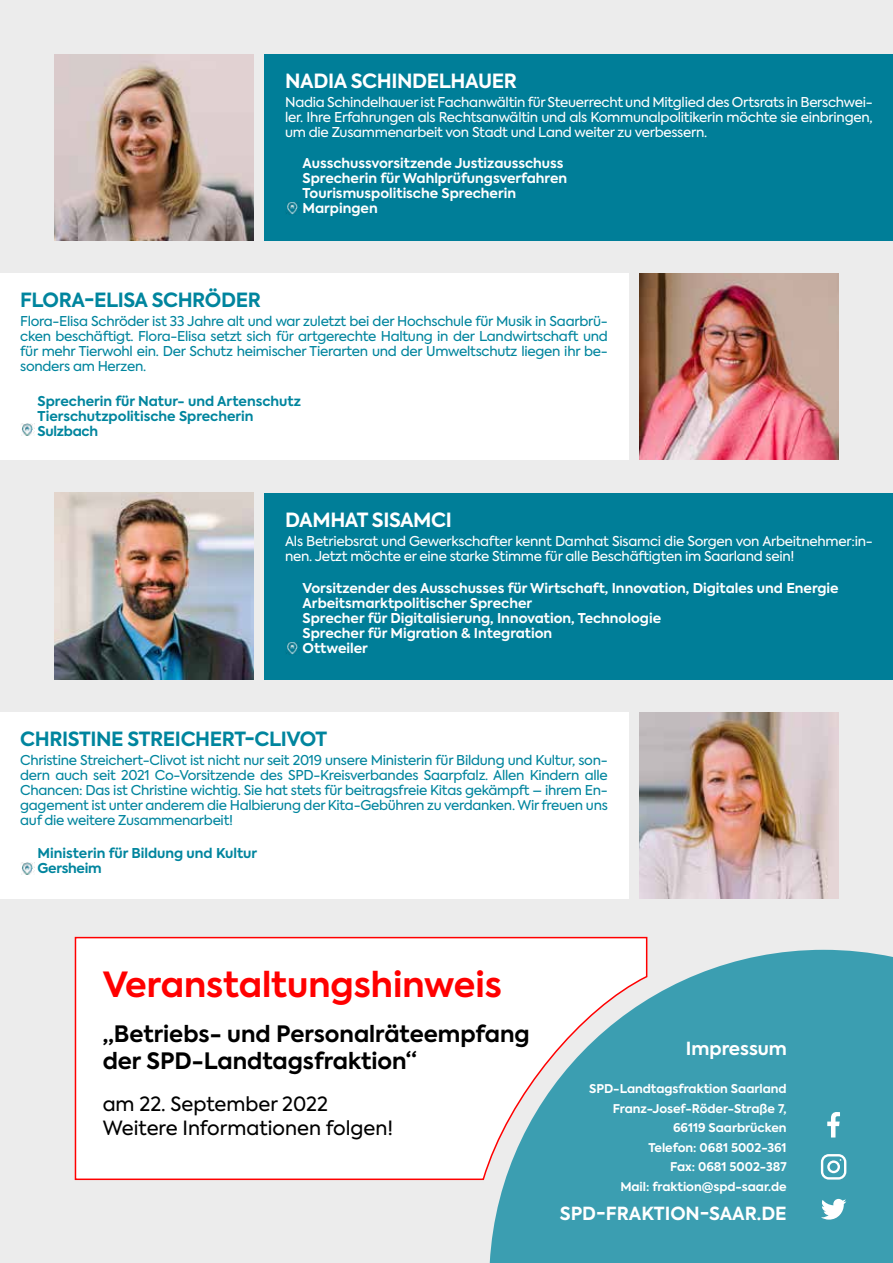
<style>
.page{position:relative;width:893px;height:1263px;background:#ececec}
.page>*{position:absolute;margin:0;border:0;box-sizing:border-box;transform-origin:0 0}
.t1{font:700 34.5px "Axiforma";color:#f00}
.t2{font:700 22.5px/27px "Axiforma";color:#000}
.t3{font:19.5px/24px "Axiforma";color:#000}
.t4{font:700 19.5px "Axiforma";letter-spacing:-.02em;color:#00859e}
.t5{font:700 19.5px "Axiforma";letter-spacing:-.02em;color:#fff}
.t6{font:700 18px "Axiforma";color:#fff}
.t7{font:13.5px/15px "Axiforma";letter-spacing:-.02em;color:#00859e;text-align:justify}
.t8{font:13.5px/15px "Axiforma";letter-spacing:-.02em;color:#fff;text-align:justify}
.t9{font:700 13.5px/15px "Axiforma";color:#fff}
.t10{font:700 13.5px/15px "Axiforma";color:#00859e}
.t11{font:700 12px/19.5px "Axiforma";color:#fff;text-align:right}
</style>
<div class="page">
<div style="left:490px;top:950px;width:403px;height:313px;background:#3b9eb1"></div>
<svg style="left:74px;top:936px;width:575px;height:245px;background:#e7eff1"></svg>
<svg style="left:827px;top:1112px;width:13px;height:25px"></svg>
<svg style="left:821px;top:1154px;width:25px;height:25px"></svg>
<svg style="left:821px;top:1199px;width:25px;height:20px"></svg>
<div style="left:265px;top:54px;width:628px;height:186px;background:#007e98"></div>
<div style="left:0;top:273px;width:628px;height:187px;background:#fff"></div>
<div style="left:265px;top:493px;width:628px;height:186px;background:#007e98"></div>
<div style="left:0;top:712px;width:628px;height:187px;background:#fff"></div>
<img style="left:54px;top:54px;width:199px;height:186px">
<img style="left:640px;top:273px;width:199px;height:187px">
<img style="left:54px;top:493px;width:199px;height:186px">
<img style="left:640px;top:712px;width:199px;height:187px">
<img style="left:286px;top:202px;width:12px;height:12px">
<img style="left:21px;top:424px;width:13px;height:12px">
<img style="left:286px;top:642px;width:12px;height:12px">
<img style="left:21px;top:863px;width:13px;height:12px">
<h3 class="t5" style="left:285px;top:68px;width:233px">NADIA SCHINDELHAUER</h3>
<p class="t8" style="left:285px;top:95px;width:589px">Nadia Schindelhauer ist Fachanwältin für Steuerrecht und Mitglied des Ortsrats in Berschwei&shy;ler. Ihre Erfahrungen als Rechtsanwältin und als Kommunalpolitikerin möchte sie einbringen, um die Zusammenarbeit von Stadt und Land weiter zu verbessern.</p>
<h3 class="t4" style="left:20px;top:287px;width:242px">FLORA-ELISA SCHRÖDER</h3>
<p class="t9" style="left:303px;top:156px;width:266px">Ausschussvorsitzende Justizausschuss<br>Sprecherin für Wahlprüfungsverfahren<br>Tourismuspolitische Sprecherin<br>Marpingen</p>
<p class="t7" style="left:20px;top:314px;width:589px">Flora-Elisa Schröder ist 33 Jahre alt und war zuletzt bei der Hochschule für Musik in Saarbrü&shy;cken beschäftigt. Flora-Elisa setzt sich für artgerechte Haltung in der Landwirtschaft und für mehr Tierwohl ein. Der Schutz heimischer Tierarten und der Umweltschutz liegen ihr be&shy;sonders am Herzen.</p>
<p class="t10" style="left:38px;top:393px;width:265px">Sprecherin für Natur- und Artenschutz<br>Tierschutzpolitische Sprecherin<br>Sulzbach</p>
<h3 class="t5" style="left:285px;top:506px;width:168px">DAMHAT SISAMCI</h3>
<p class="t8" style="left:285px;top:534px;width:589px">Als Betriebsrat und Gewerkschafter kennt Damhat Sisamci die Sorgen von Arbeitnehmer:in&shy;nen. Jetzt möchte er eine starke Stimme für alle Beschäftigten im Saarland sein!</p>
<p class="t9" style="left:303px;top:581px;width:538px">Vorsitzender des Ausschusses für Wirtschaft, Innovation, Digitales und Energie Arbeitsmarktpolitischer Sprecher<br>Sprecher für Digitalisierung, Innovation, Technologie<br>Sprecher für Migration &amp; Integration<br>Ottweiler</p>
<h3 class="t4" style="left:20px;top:726px;width:308px">CHRISTINE STREICHERT-CLIVOT</h3>
<p class="t7" style="left:20px;top:753px;width:589px">Christine Streichert-Clivot ist nicht nur seit 2019 unsere Ministerin für Bildung und Kultur, son&shy;dern auch seit 2021 Co-Vorsitzende des SPD-Kreisverbandes Saarpfalz. Allen Kindern alle Chancen: Das ist Christine wichtig. Sie hat stets für beitragsfreie Kitas gekämpft – ihrem En&shy;gagement ist unter anderem die Halbierung der Kita-Gebühren zu verdanken. Wir freuen uns auf die weitere Zusammenarbeit!</p>
<p class="t10" style="left:38px;top:846px;width:221px">Ministerin für Bildung und Kultur<br>Gersheim</p>
<h1 class="t1" style="left:103px;top:960px;width:401px">Veranstaltungshinweis</h1>
<h2 class="t2" style="left:103px;top:1020px;width:429px">„Betriebs- und Personalräteempfang der SPD-Landtagsfraktion“</h2>
<h3 class="t3" style="left:103px;top:1092px;width:292px">am 22. September 2022<br>Weitere Informationen folgen!</h3>
<h3 class="t6" style="left:686px;top:1036px;width:103px">Impressum</h3>
<p class="t11" style="left:589px;top:1079px;width:199px">SPD-Landtagsfraktion Saarland<br>Franz-Josef-Röder-Straße 7,<br>66119 Saarbrücken<br>Telefon: 0681 5002-361<br>Fax: 0681 5002-387<br>Mail: fraktion@spd-saar.de</p>
<h3 class="t6" style="left:560px;top:1201px;width:228px">SPD-FRAKTION-SAAR.DE</h3>
</div>
